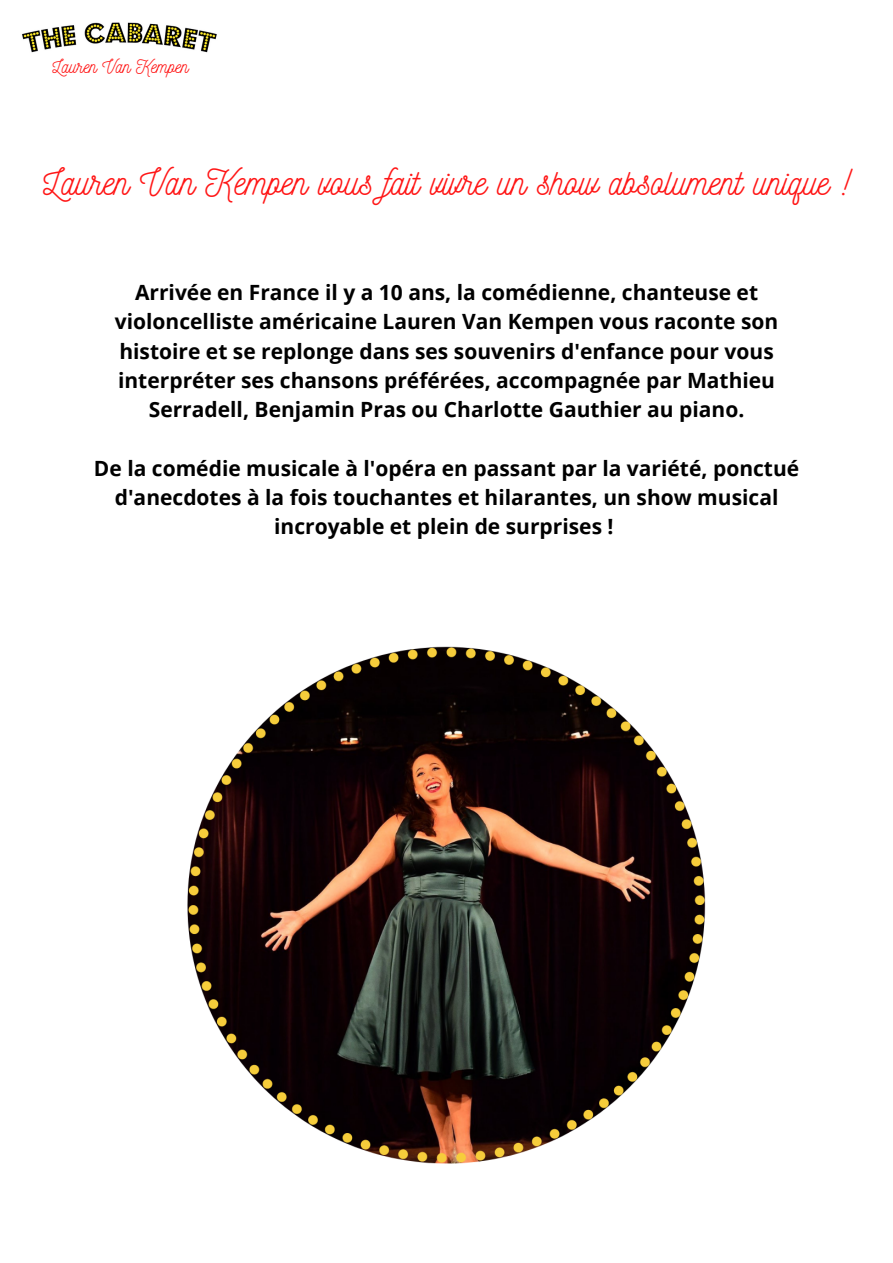
<style>
.page{position:relative;width:893px;height:1263px;background:#fff}
.page>*{position:absolute;margin:0;border:0;box-sizing:border-box;transform-origin:0 0}
.t1{font:36px "Nickainley";color:#ff1616}
.t2{font:700 21px/29.2px "Open Sans";color:#000;text-align:center}
.t3{font:18.52px "Nickainley";color:#ff1616}
</style>
<div class="page">
<img style="left:187px;top:646px;width:519px;height:518px">
<img style="left:22px;top:22px;width:195px;height:31px">
<p class="t3" style="left:53px;top:54px;width:138px">Lauren Van Kempen</p>
<p class="t1" style="left:43px;top:159px;width:808px">Lauren Van Kempen vous fait vivre un show absolument unique !</p>
<p class="t2" style="left:115px;top:277px;width:665px">Arrivée en France il y a 10 ans, la comédienne, chanteuse et violoncelliste américaine Lauren Van Kempen vous raconte son histoire et se replonge dans ses souvenirs d'enfance pour vous interpréter ses chansons préférées, accompagnée par Mathieu Serradell, Benjamin Pras ou Charlotte Gauthier au piano.</p>
<p class="t2" style="left:94px;top:453px;width:707px">De la comédie musicale à l'opéra en passant par la variété, ponctué d'anecdotes à la fois touchantes et hilarantes, un show musical incroyable et plein de surprises !</p>
</div>
